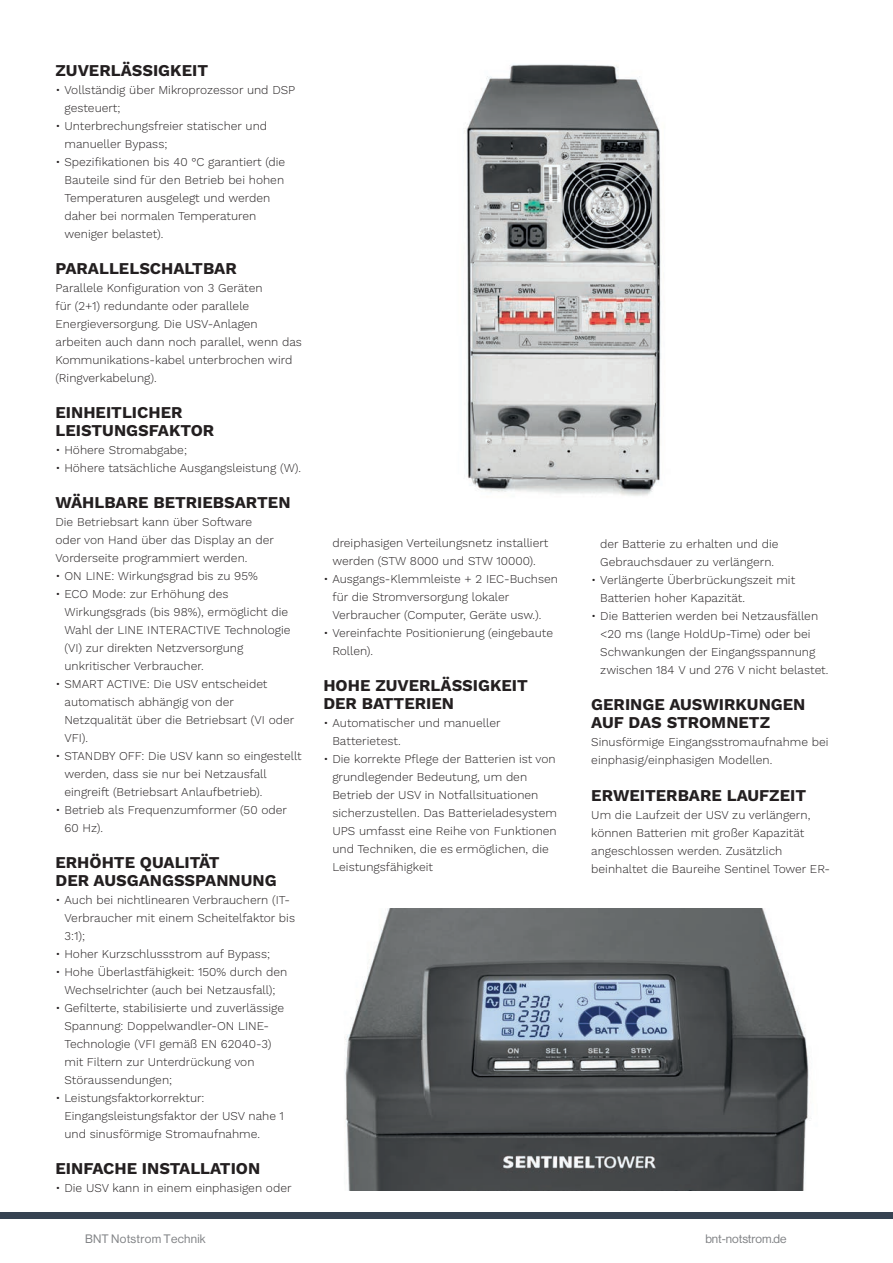
<style>
.page{position:relative;width:893px;height:1263px;background:#fff}
.page>*{position:absolute;margin:0;border:0;box-sizing:border-box;transform-origin:0 0}
.t1{font:700 16.5px/18px "Work Sans";color:#231f20}
.t2{font:300 12px/18px "Work Sans";color:#231f20}
.t3{font:12px "N Haas Grotesk DS Std 55 Rg";letter-spacing:.02em;color:#808285}
.t4{font:12px "N Haas Grotesk DS Std 55 Rg";color:#808285}
</style>
<div class="page">
<div style="left:0;top:1212px;width:893px;height:6px;background:#364352"></div>
<img style="left:344px;top:909px;width:466px;height:282px">
<img style="left:464px;top:64px;width:197px;height:432px">
<h1 class="t1" style="left:55px;top:63px;width:154px">ZUVERLÄSSIGKEIT</h1>
<p class="t2" style="left:64px;top:82px;width:232px;text-indent:-9px">• Vollständig über Mikroprozessor und DSP gesteuert;</p>
<p class="t2" style="left:64px;top:118px;width:204px;text-indent:-9px">• Unterbrechungsfreier statischer und manueller Bypass;</p>
<p class="t2" style="left:64px;top:154px;width:222px;text-indent:-9px">• Spezifikationen bis 40 °C garantiert (die Bauteile sind für den Betrieb bei hohen Temperaturen ausgelegt und werden daher bei normalen Temperaturen weniger belastet).</p>
<h1 class="t1" style="left:55px;top:261px;width:183px">PARALLELSCHALTBAR</h1>
<p class="t2" style="left:55px;top:280px;width:248px">Parallele Konfiguration von 3 Geräten<br>für (2+1) redundante oder parallele Energieversorgung. Die USV-Anlagen arbeiten auch dann noch parallel, wenn das Kommunikations-kabel unterbrochen wird (Ringverkabelung).</p>
<h1 class="t1" style="left:55px;top:405px;width:160px">EINHEITLICHER<br>LEISTUNGSFAKTOR</h1>
<p class="t2" style="left:55px;top:442px;width:133px">• Höhere Stromabgabe;</p>
<p class="t2" style="left:55px;top:460px;width:247px">• Höhere tatsächliche Ausgangsleistung (W).</p>
<h1 class="t1" style="left:55px;top:495px;width:237px">WÄHLBARE BETRIEBSARTEN</h1>
<p class="t2" style="left:55px;top:514px;width:220px">Die Betriebsart kann über Software oder von Hand über das Display an der<br>Vorderseite programmiert werden.</p>
<p class="t2" style="left:55px;top:568px;width:204px">• ON LINE: Wirkungsgrad bis zu 95%</p>
<p class="t2" style="left:64px;top:586px;width:228px;text-indent:-9px">• ECO Mode: zur Erhöhung des Wirkungsgrads (bis 98%), ermöglicht die Wahl der LINE INTERACTIVE Technologie (VI) zur direkten Netzversorgung unkritischer Verbraucher.</p>
<p class="t2" style="left:64px;top:676px;width:231px;text-indent:-9px">• SMART ACTIVE: Die USV entscheidet automatisch abhängig von der<br>Netzqualität über die Betriebsart (VI oder<br>VFI).</p>
<p class="t2" style="left:64px;top:748px;width:239px;text-indent:-9px">• STANDBY OFF: Die USV kann so eingestellt werden, dass sie nur bei Netzausfall eingreift (Betriebsart Anlaufbetrieb).</p>
<p class="t2" style="left:64px;top:802px;width:224px;text-indent:-9px">• Betrieb als Frequenzumformer (50 oder<br>60 Hz).</p>
<h1 class="t1" style="left:55px;top:855px;width:223px">ERHÖHTE QUALITÄT<br>DER AUSGANGSSPANNUNG</h1>
<p class="t2" style="left:64px;top:892px;width:232px;text-indent:-9px">• Auch bei nichtlinearen Verbrauchern (IT-<br>Verbraucher mit einem Scheitelfaktor bis<br>3:1);</p>
<p class="t2" style="left:55px;top:946px;width:216px">• Hoher Kurzschlussstrom auf Bypass;</p>
<p class="t2" style="left:55px;top:964px;width:233px;text-align:center">• Hohe Überlastfähigkeit: 150% durch den<br>Wechselrichter (auch bei Netzausfall);</p>
<p class="t2" style="left:64px;top:1000px;width:221px;text-indent:-9px">• Gefilterte, stabilisierte und zuverlässige Spannung: Doppelwandler-ON LINE-Technologie (VFI gemäß EN 62040-3) mit Filtern zur Unterdrückung von Störaussendungen;</p>
<p class="t2" style="left:64px;top:1090px;width:221px;text-indent:-9px">• Leistungsfaktorkorrektur:<br>Eingangsleistungsfaktor der USV nahe 1 und sinusförmige Stromaufnahme.</p>
<h1 class="t1" style="left:55px;top:1161px;width:206px">EINFACHE INSTALLATION</h1>
<p class="t2" style="left:55px;top:1180px;width:238px">• Die USV kann in einem einphasigen oder</p>
<p class="t3" style="left:85px;top:1231px;width:122px">BNT Notstrom Technik</p>
<p class="t2" style="left:332px;top:534px;width:217px">dreiphasigen Verteilungsnetz installiert werden (STW 8000 und STW 10000).</p>
<p class="t2" style="left:332px;top:570px;width:227px;text-indent:-9px">• Ausgangs-Klemmleiste + 2 IEC-Buchsen für die Stromversorgung lokaler<br>Verbraucher (Computer, Geräte usw.).</p>
<p class="t2" style="left:332px;top:624px;width:222px;text-indent:-9px">• Vereinfachte Positionierung (eingebaute<br>Rollen).</p>
<h1 class="t1" style="left:323px;top:677px;width:206px">HOHE ZUVERLÄSSIGKEIT<br>DER BATTERIEN</h1>
<p class="t2" style="left:332px;top:714px;width:170px;text-indent:-9px">• Automatischer und manueller<br>Batterietest.</p>
<p class="t2" style="left:332px;top:750px;width:226px;text-indent:-9px">• Die korrekte Pflege der Batterien ist von grundlegender Bedeutung, um den Betrieb der USV in Notfallsituationen sicherzustellen. Das Batterieladesystem UPS umfasst eine Reihe von Funktionen und Techniken, die es ermöglichen, die Leistungsfähigkeit</p>
<p class="t2" style="left:600px;top:536px;width:180px">der Batterie zu erhalten und die<br>Gebrauchsdauer zu verlängern.</p>
<p class="t2" style="left:600px;top:572px;width:196px;text-indent:-9px">• Verlängerte Überbrückungszeit mit<br>Batterien hoher Kapazität.</p>
<p class="t2" style="left:600px;top:608px;width:230px;text-indent:-9px">• Die Batterien werden bei Netzausfällen &lt;20 ms (lange HoldUp-Time) oder bei Schwankungen der Eingangsspannung zwischen 184 V und 276 V nicht belastet.</p>
<h1 class="t1" style="left:591px;top:697px;width:216px">GERINGE AUSWIRKUNGEN<br>AUF DAS STROMNETZ</h1>
<p class="t2" style="left:591px;top:734px;width:239px">Sinusförmige Eingangsstromaufnahme bei einphasig/einphasigen Modellen.</p>
<h1 class="t1" style="left:591px;top:787px;width:216px">ERWEITERBARE LAUFZEIT</h1>
<p class="t2" style="left:591px;top:806px;width:240px">Um die Laufzeit der USV zu verlängern, können Batterien mit großer Kapazität angeschlossen werden. Zusätzlich beinhaltet die Baureihe Sentinel Tower ER-</p>
<p class="t4" style="left:705px;top:1231px;width:83px">bnt-notstrom.de</p>
</div>
